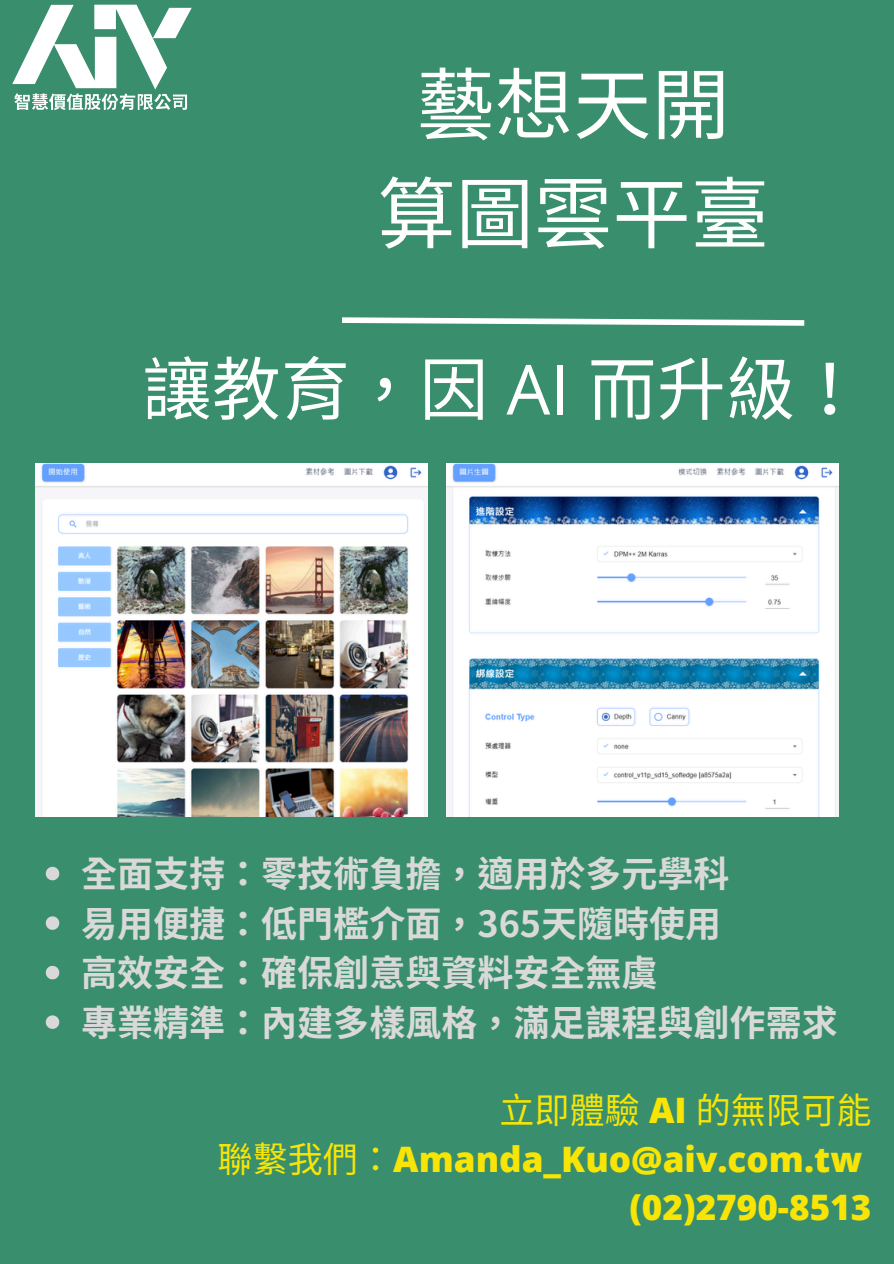
<style>
.page{position:relative;width:894px;height:1264px;background:#fff}
.page>*{position:absolute;margin:0;border:0;box-sizing:border-box;transform-origin:0 0}
.t1{font:78.3px/109.2px "Noto Sans CJ Ksc";color:#fff;text-align:center}
.t2{font:69.15px "Noto Sans CJ Ksc";color:#fff}
.t3{font:700 36px "Noto Sans TC";color:#d9d9d9}
.t4{font:800 35.1px/48.3px "Open Sans";color:#f8e505;text-align:right}
.s1{font-family:"Open Sans"}
.s2{font-family:"Noto Sans CJ Ksc";font-weight:400}
</style>
<div class="page">
<div style="left:0;top:0;width:893px;height:1263px;background:#388e6d"></div>
<svg style="left:342px;top:317px;width:463px;height:9px"></svg>
<img style="left:12px;top:4px;width:180px;height:106px">
<img style="left:35px;top:463px;width:392px;height:353px">
<img style="left:446px;top:463px;width:392px;height:353px">
<svg style="left:46px;top:866px;width:13px;height:14px"></svg>
<svg style="left:46px;top:916px;width:13px;height:13px"></svg>
<svg style="left:46px;top:965px;width:13px;height:14px"></svg>
<svg style="left:46px;top:1015px;width:13px;height:13px"></svg>
<h1 class="t1" style="left:377px;top:46px;width:393px">藝想天開算圖雲平臺</h1>
<p class="t2" style="left:142px;top:334px;width:665px">讓教育， 因 <span class="s1">AI</span> 而升級！</p>
<h2 class="t3" style="left:81px;top:845px;width:650px">全面支持：零技術負擔，適用於多元學科</h2>
<p class="t3" style="left:81px;top:894px;width:637px">易用便捷：低門檻介面，365天隨時使用</p>
<p class="t3" style="left:81px;top:944px;width:578px">高效安全：確保創意與資料安全無虞</p>
<p class="t3" style="left:81px;top:993px;width:758px">專業精準：內建多樣風格，滿足課程與創作需求</p>
<p class="t4" style="left:217px;top:1085px;width:655px"><span class="s2">立即體驗</span> AI <span class="s2">的無限可能<br>聯繫我們：</span> Amanda_Kuo@aiv.com.tw (02)2790-8513</p>
</div>
